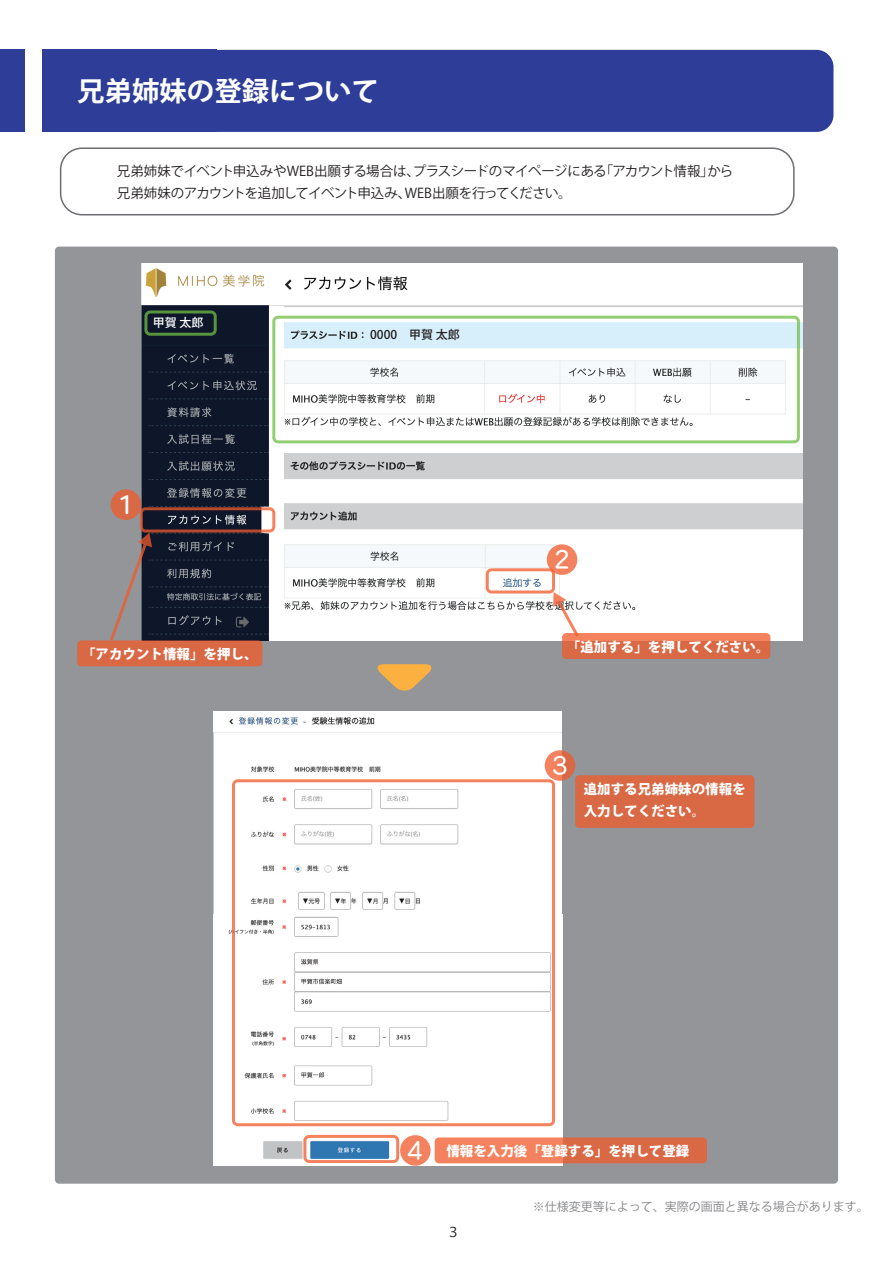
<style>
.page{position:relative;width:893px;height:1263px;background:#fff}
.page>*{position:absolute;margin:0;border:0;box-sizing:border-box;transform-origin:0 0}
.t1{font:700 27px "Koz Go Pr 6 N";color:#fff}
.t2{font:25.5px "Heisei Maru Go Std W4";color:#fff}
.t3{font:13.5px/22.5px "Koz Go Pr 6 N";letter-spacing:-.035em;color:#231f20}
.t4{font:800 13.5px/22.5px "Koz Go Pr 6 N";color:#fff}
.t5{font:12px "Koz Go Pr 6 N";color:#858689}
.t6{font:500 12px "Koz Go Pr 6 N";color:#231f20}
.t7{font:500 12px "Koz Go Pr 6 N";color:#fff}
.s1{font-family:"Heisei Maru Go Std W4";font-weight:400;font-size:25.5px}
</style>
<div class="page">
<div style="left:0;top:50px;width:216px;height:82px;background:#2d3d98"></div>
<div style="left:168px;top:50px;width:665px;height:82px;background:#2d3d98;border-radius:17px"></div>
<div style="left:26px;top:50px;width:16px;height:82px;background:#fff"></div>
<div style="left:60px;top:147px;width:735px;height:68px;border:2px solid #6c6d70;border-radius:21px"></div>
<div style="left:55px;top:247px;width:783px;height:937px;background:#939598;border-radius:4px"></div>
<img style="left:141px;top:263px;width:662px;height:377px">
<div style="left:140px;top:507px;width:135px;height:25px;border:3px solid #f15929;border-radius:4px"></div>
<svg style="left:110px;top:533px;width:42px;height:107px"></svg>
<div style="left:77px;top:640px;width:185px;height:26px;background:#d96844;border-radius:4px"></div>
<div style="left:486px;top:568px;width:69px;height:25px;border:3px solid #f15929;border-radius:4px"></div>
<div style="left:366px;top:327px;width:89px;height:16px;background:#d7effa"></div>
<div style="left:148px;top:311px;width:67px;height:20px;background:#0d1729"></div>
<div style="left:111px;top:489px;width:30px;height:31px;background:#d96844;border-radius:50%"></div>
<div style="left:144px;top:310px;width:73px;height:26px;border:3px solid #70be44;border-radius:4px"></div>
<div style="left:272px;top:316px;width:528px;height:127px;border:3px solid #70be44;border-radius:4px"></div>
<div style="left:547px;top:544px;width:30px;height:31px;background:#f4825e;border-radius:50%"></div>
<svg style="left:553px;top:592px;width:26px;height:44px"></svg>
<div style="left:562px;top:633px;width:208px;height:26px;background:linear-gradient(to bottom,#f07e5a,#d2613d);border-radius:4px"></div>
<div style="left:214px;top:711px;width:348px;height:203px;background:#fff"></div>
<img style="left:214px;top:914px;width:348px;height:252px">
<div style="left:232px;top:779px;width:323px;height:347px;border:3px solid #f15929;border-radius:4px"></div>
<div style="left:545px;top:750px;width:30px;height:31px;background:linear-gradient(to right,#fe8e6a,#d56441);border-radius:50%"></div>
<div style="left:575px;top:775px;width:179px;height:53px;background:#d96844;border-radius:4px"></div>
<svg style="left:377px;top:664px;width:55px;height:27px"></svg>
<div style="left:400px;top:1135px;width:31px;height:31px;background:#f4825e;border-radius:50%"></div>
<div style="left:303px;top:1135px;width:96px;height:28px;border:3px solid #f15929;border-radius:4px"></div>
<div style="left:435px;top:1137px;width:272px;height:26px;background:linear-gradient(to right,#fa8864,#d2613d);border-radius:4px"></div>
<h1 class="t1" style="left:77px;top:76px;width:303px">兄弟姉妹の登録について</h1>
<p class="t3" style="left:117px;top:160px;width:618px">兄弟姉妹でイベント申込みやWEB出願する場合は、プラスシードのマイページにある「アカウント情報」から兄弟姉妹のアカウントを追加してイベント申込み、WEB出願を行ってください。</p>
<p class="t7" style="left:153px;top:316px;width:52px">甲賀 太郎</p>
<h2 class="t2" style="left:119px;top:488px;width:16px">1</h2>
<p class="t4" style="left:82px;top:643px;width:177px">「アカウント情報」を押し、</p>
<p class="t6" style="left:370px;top:328px;width:91px">0000　甲賀 太郎</p>
<h2 class="t2" style="left:549px;top:543px;width:27px">２</h2>
<p class="t4" style="left:567px;top:636px;width:204px">「追加する」を押してください。</p>
<h2 class="t2" style="left:547px;top:748px;width:27px">３</h2>
<p class="t4" style="left:584px;top:778px;width:163px">追加する兄弟姉妹の情報を入力してください。</p>
<p class="t4" style="left:402px;top:1140px;width:288px"><span class="s1">４</span> 情報を入力後「登録する」を押して登録</p>
<p class="t3" style="left:446px;top:1221px;width:15px">３</p>
<p class="t5" style="left:533px;top:1199px;width:337px">※仕様変更等によって、実際の画面と異なる場合があります。</p>
</div>
